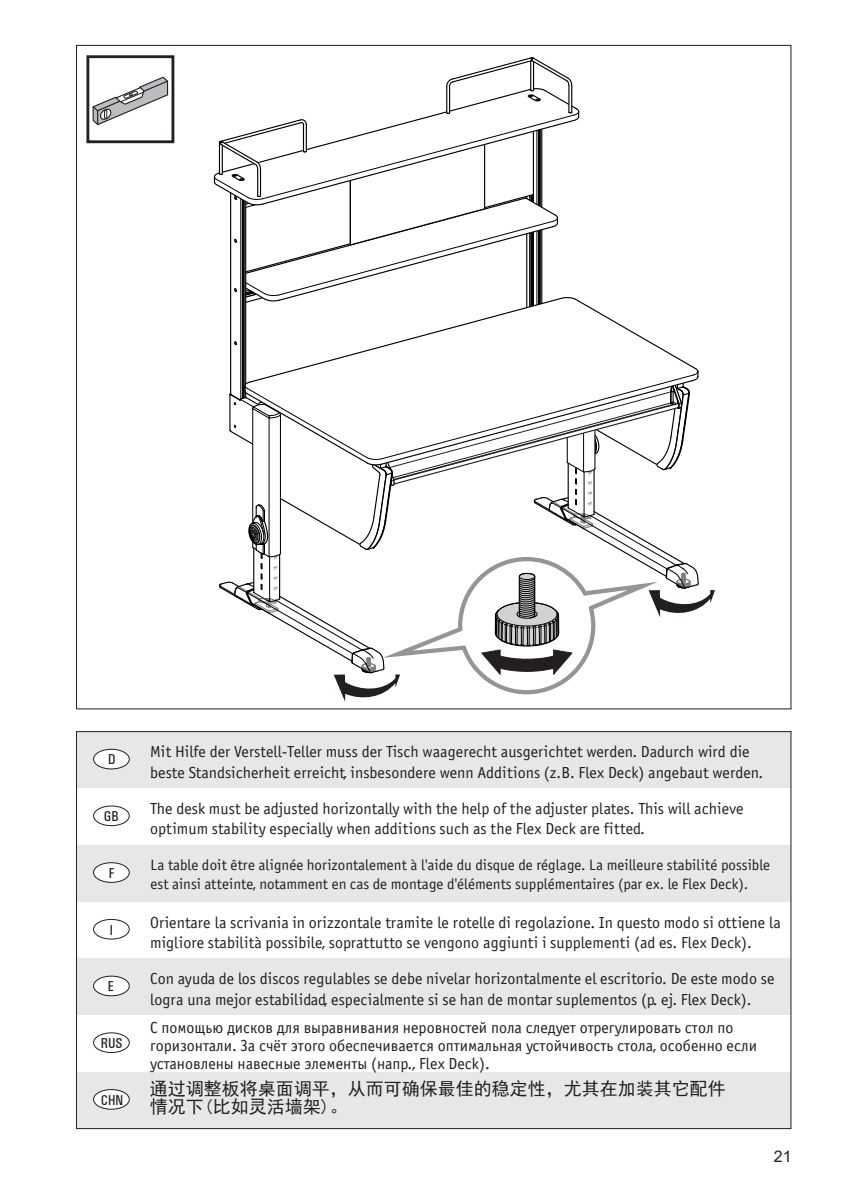
<style>
.page{position:relative;width:842px;height:1191px;background:#fff}
.page>*{position:absolute;margin:0;border:0;box-sizing:border-box;transform-origin:0 0}
.t1{font:18px/18px "Sim Hei";color:#231f20}
.t2{font:16px/20.2px "Officina Sans Book TT";color:#231f20}
.t3{font:16px "Arial";color:#231f20}
.t4{font:15px/19px "Officina Sans Book TT";color:#231f20}
.t5{font:500 condensed 14.4px "Univers";color:#231f20}
</style>
<div class="page">
<div style="left:86px;top:55px;width:88px;height:88px;background:#fff;border:3px solid #231f20"></div>
<svg style="left:92px;top:76px;width:77px;height:50px"></svg>
<div style="left:77px;top:731px;width:714px;height:57px;background:#e6e7e9"></div>
<div style="left:77px;top:845px;width:714px;height:56px;background:#e6e7e9"></div>
<div style="left:77px;top:958px;width:714px;height:57px;background:#e6e7e9"></div>
<div style="left:77px;top:1071px;width:714px;height:57px;background:#e6e7e9"></div>
<div style="left:93px;top:1032px;width:37px;height:21px;background:#fff;border:1px solid #231f20;border-radius:50%"></div>
<div style="left:93px;top:862px;width:37px;height:21px;background:#fff;border:1px solid #231f20;border-radius:50%"></div>
<div style="left:93px;top:919px;width:37px;height:20px;background:#fff;border:1px solid #231f20;border-radius:50%"></div>
<div style="left:93px;top:975px;width:37px;height:21px;background:#fff;border:1px solid #231f20;border-radius:50%"></div>
<div style="left:93px;top:749px;width:37px;height:20px;background:#fff;border:1px solid #231f20;border-radius:50%"></div>
<div style="left:93px;top:805px;width:37px;height:21px;background:#fff;border:1px solid #231f20;border-radius:50%"></div>
<div style="left:93px;top:1089px;width:37px;height:20px;background:#fff;border:1px solid #231f20;border-radius:50%"></div>
<svg style="left:213px;top:57px;width:502px;height:644px"></svg>
<p class="t5" style="left:108px;top:750px;width:9px">D</p>
<p class="t5" style="left:104px;top:807px;width:16px">GB</p>
<p class="t5" style="left:109px;top:864px;width:7px">F</p>
<p class="t5" style="left:110px;top:921px;width:5px">I</p>
<p class="t5" style="left:108px;top:978px;width:8px">E</p>
<p class="t5" style="left:101px;top:1034px;width:23px">RUS</p>
<p class="t5" style="left:101px;top:1091px;width:24px">CHN</p>
<p class="t2" style="left:150px;top:742px;width:614px">Mit Hilfe der Verstell-Teller muss der Tisch waagerecht ausgerichtet werden. Dadurch wird die beste Standsicherheit erreicht, insbesondere wenn Additions (z.B. Flex Deck) angebaut werden.</p>
<p class="t2" style="left:150px;top:798px;width:595px">The desk must be adjusted horizontally with the help of the adjuster plates. This will achieve optimum stability especially when additions such as the Flex Deck are fitted.</p>
<p class="t4" style="left:150px;top:856px;width:621px">La table doit être alignée horizontalement à l'aide du disque de réglage. La meilleure stabilité possible est ainsi atteinte, notamment en cas de montage d'éléments supplémentaires (par ex. le Flex Deck).</p>
<p class="t2" style="left:150px;top:912px;width:632px">Orientare la scrivania in orizzontale tramite le rotelle di regolazione. In questo modo si ottiene la migliore stabilità possibile, soprattutto se vengono aggiunti i supplementi (ad es. Flex Deck).</p>
<p class="t2" style="left:150px;top:969px;width:626px">Con ayuda de los discos regulables se debe nivelar horizontalmente el escritorio. De este modo se logra una mejor estabilidad, especialmente si se han de montar suplementos (p. ej. Flex Deck).</p>
<p class="t2" style="left:150px;top:1018px;width:608px;line-height:18.2px">С помощью дисков для выравнивания неровностей пола следует oтрегулировать стол по горизонтали. За счёт этого обеспечивается оптимальная устойчивость стола, особенно если установлены навесные элементы (напр., Flex Deck).</p>
<p class="t1" style="left:150px;top:1080px;width:577px">通过调整板将桌面调平，从而可确保最佳的稳定性，尤其在加装其它配件情况下(比如灵活墙架)。</p>
<p class="t3" style="left:774px;top:1145px;width:19px">21</p>
</div>
